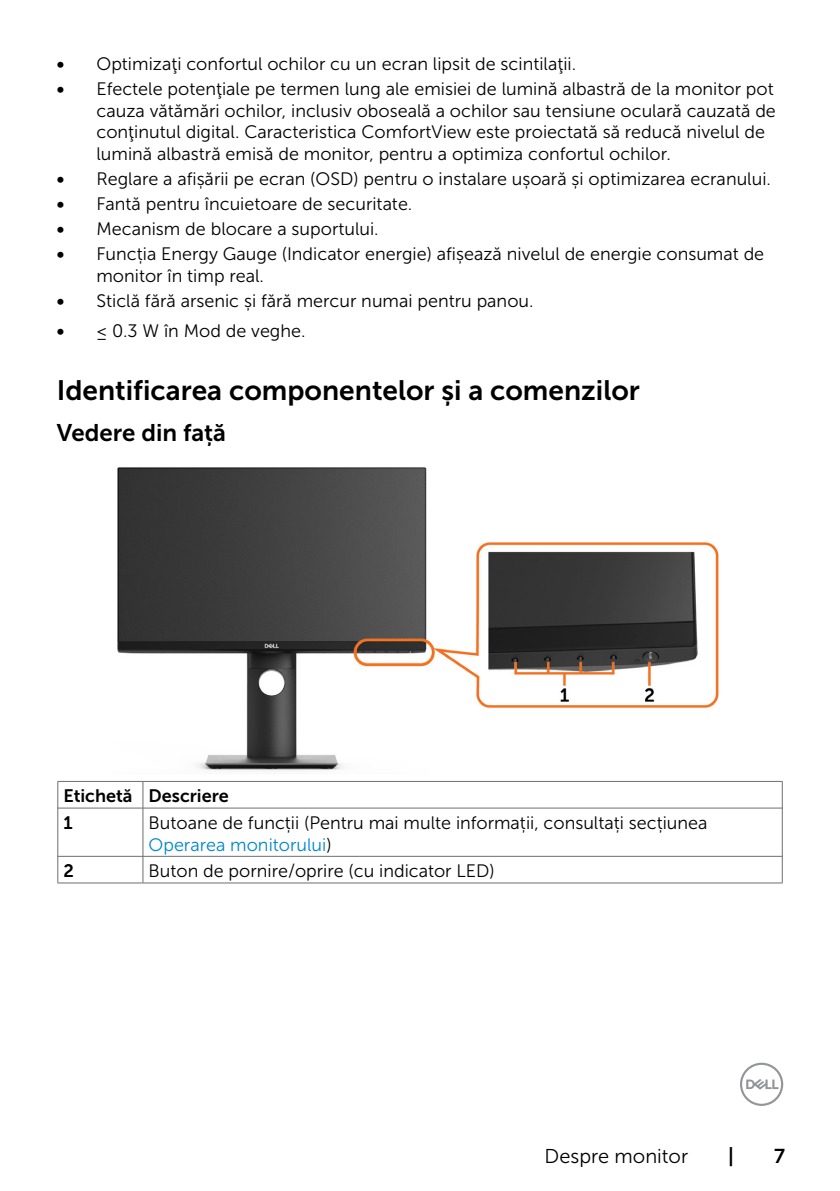
<style>
.page{position:relative;width:840px;height:1191px;background:#fff}
.page>*{position:absolute;margin:0;border:0;box-sizing:border-box;transform-origin:0 0}
.Head2{font:28px "Museo Sans For Dell 700";color:#000}
.Head4{font:24px "Museo Sans For Dell 700";color:#000}
.t1{font:20px "Museo Sans For Dell 300";color:#000}
.t2{font:20px "Museo Sans For Dell 700";color:#000}
.Callout{font:18px/21.6px "Museo Sans For Dell 300";color:#000}
.Callout_Head{font:18px "Museo Sans For Dell 700";color:#000}
.Callout-2{font:18px "Museo Sans For Dell 700";color:#000}
.s1{font-family:"Museo Sans For Dell 700"}
.s2{color:#0087cb}
</style>
<div class="page">
<svg style="left:740px;top:1062px;width:42px;height:44px"></svg>
<img style="left:117px;top:467px;width:602px;height:304px">
<svg style="left:57px;top:782px;width:1px;height:25px"></svg>
<hr style="left:57px;top:781px;width:86px;height:1px;background:#6d6e71">
<svg style="left:142px;top:781px;width:1px;height:26px"></svg>
<svg style="left:781px;top:782px;width:1px;height:25px"></svg>
<hr style="left:143px;top:781px;width:639px;height:1px;background:#6d6e71">
<hr style="left:57px;top:808px;width:1px;height:48px;background:#6d6e71">
<hr style="left:57px;top:807px;width:86px;height:1px;background:#6d6e71">
<hr style="left:142px;top:808px;width:1px;height:48px;background:#6d6e71">
<hr style="left:781px;top:808px;width:1px;height:48px;background:#6d6e71">
<hr style="left:142px;top:807px;width:640px;height:1px;background:#6d6e71">
<svg style="left:57px;top:857px;width:1px;height:25px"></svg>
<hr style="left:57px;top:856px;width:86px;height:1px;background:#6d6e71">
<hr style="left:57px;top:882px;width:86px;height:1px;background:#6d6e71">
<svg style="left:142px;top:857px;width:1px;height:25px"></svg>
<svg style="left:781px;top:857px;width:1px;height:25px"></svg>
<hr style="left:142px;top:856px;width:640px;height:1px;background:#6d6e71">
<hr style="left:143px;top:882px;width:639px;height:1px;background:#6d6e71">
<p class="Callout" style="left:57px;top:53px;width:520px"><span class="s1">•</span> Optimizaţi confortul ochilor cu un ecran lipsit de scintilaţii.</p>
<p class="Callout" style="left:96px;top:78px;width:680px;text-indent:-40px"><span class="s1">•</span> Efectele potenţiale pe termen lung ale emisiei de lumină albastră de la monitor pot cauza vătămări ochilor, inclusiv oboseală a ochilor sau tensiune oculară cauzată de conţinutul digital. Caracteristica ComfortView este proiectată să reducă nivelul de lumină albastră emisă de monitor, pentru a optimiza confortul ochilor.</p>
<p class="Callout" style="left:57px;top:168px;width:715px"><span class="s1">•</span> Reglare a afișării pe ecran (OSD) pentru o instalare ușoară și optimizarea ecranului.</p>
<p class="Callout" style="left:57px;top:193px;width:357px"><span class="s1">•</span> Fantă pentru încuietoare de securitate.</p>
<p class="Callout" style="left:57px;top:218px;width:323px"><span class="s1">•</span> Mecanism de blocare a suportului.</p>
<p class="Callout" style="left:96px;top:243px;width:669px;text-indent:-40px"><span class="s1">•</span> Funcția Energy Gauge (Indicator energie) afișează nivelul de energie consumat de monitor în timp real.</p>
<p class="Callout" style="left:57px;top:290px;width:478px"><span class="s1">•</span> Sticlă fără arsenic și fără mercur numai pentru panou.</p>
<p class="Callout" style="left:57px;top:320px;width:250px"><span class="s1">•</span> ≤ 0.3 W în Mod de veghe.</p>
<p class="Head2" style="left:57px;top:374px;width:584px">Identificarea componentelor și a comenzilor</p>
<p class="Head4" style="left:57px;top:419px;width:171px">Vedere din față</p>
<p class="Callout_Head" style="left:63px;top:786px;width:71px">Etichetă</p>
<p class="Callout_Head" style="left:148px;top:786px;width:82px">Descriere</p>
<p class="Callout-2" style="left:63px;top:812px;width:11px">1</p>
<p class="Callout" style="left:148px;top:812px;width:560px">Butoane de funcții (Pentru mai multe informații, consultați secțiunea<br><span class="s2">Operarea monitorului</span>)</p>
<p class="Callout-2" style="left:63px;top:861px;width:12px">2</p>
<p class="Callout" style="left:148px;top:860px;width:347px">Buton de pornire/oprire (cu indicator LED)</p>
<p class="t1" style="left:544px;top:1145px;width:145px">Despre monitor</p>
<p class="t2" style="left:727px;top:1144px;width:7px">|</p>
<p class="t2" style="left:773px;top:1144px;width:12px">7</p>
</div>
